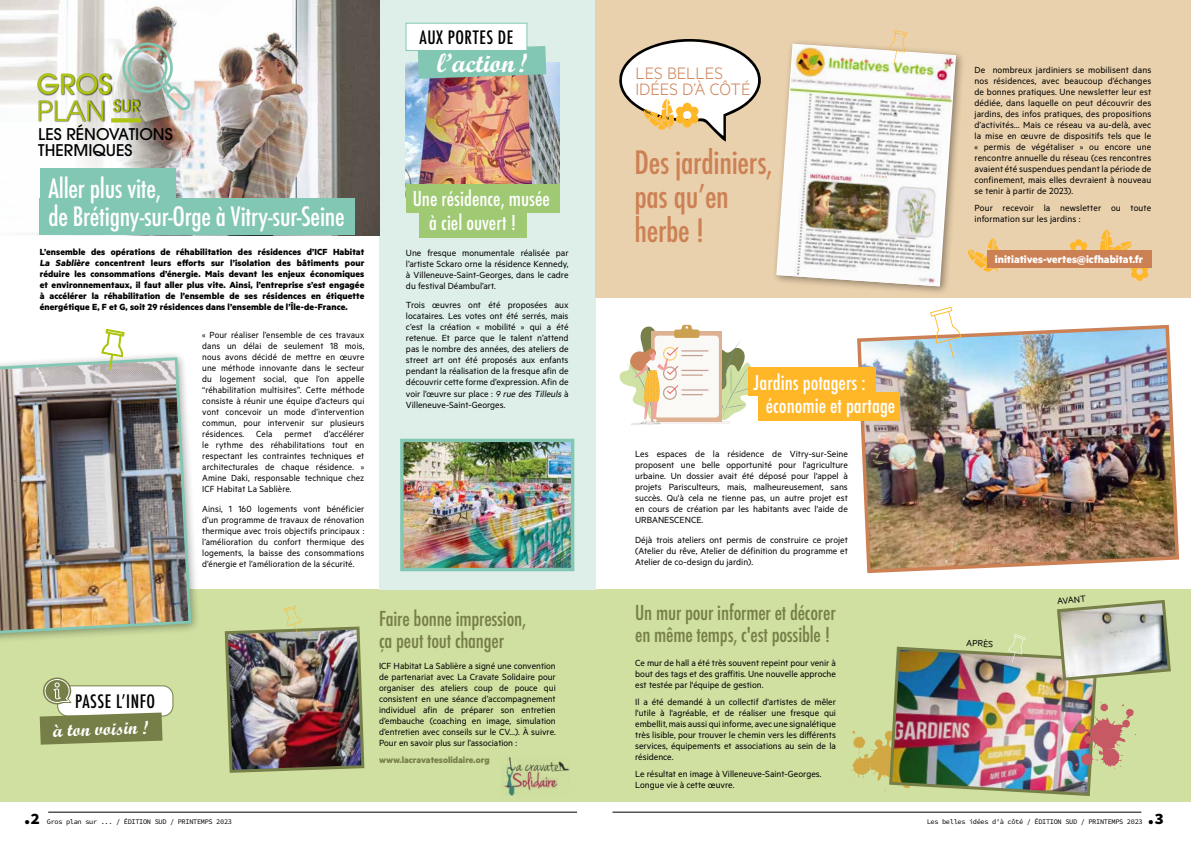
<style>
.page{position:relative;width:1191px;height:842px;background:#fff}
.page>*{position:absolute;margin:0;border:0;box-sizing:border-box;transform-origin:0 0}
.t1{font:500 condensed 31.3px/33.7px "Futura";letter-spacing:-.01em;color:#cc8155}
.t2{font:27.4px "ITC Avant Garde Pro";color:#afc410}
.t3{font:500 27.4px "ITC Avant Garde Pro";color:#afc410}
.t4{font:700 27px "Script MT Std";color:#fff}
.t5{font:500 condensed 26px/28px "Futura";letter-spacing:-.01em;color:#fff}
.t6{font:500 condensed 20px/22px "Futura";letter-spacing:-.01em;color:#777f48}
.t7{font:500 condensed 20px/23.5px "Futura";color:#fff}
.t8{font:700 19px "Script MT Std";color:#fff}
.t9{font:300 18.6px/16.1px "Metric";color:#cc8155}
.t10{font:500 condensed 18px "Futura";letter-spacing:.03em;color:#000}
.t11{font:500 16px/16px "ITC Avant Garde Pro";color:#000}
.t12{font:16px "Source Code Variable";color:#000}
.t13{font:700 11.9px "Metric";color:#fff}
.t14{font:10px/11px "Metric";color:#000;text-align:justify}
.t15{font:700 10px/11px "Metric";letter-spacing:.01em;color:#000;text-align:justify}
.t16{font:700 10px "Metric";color:#777f48}
.t17{font:7px "Source Code Variable";letter-spacing:-.05em;color:#000}
.s1{font-style:italic}
</style>
<div class="page">
<div style="left:0;top:590px;width:1191px;height:212px;background:#cfe0a1"></div>
<img style="left:857px;top:324px;width:323px;height:250px">
<div style="left:379px;top:0;width:216px;height:590px;background:#deefe9"></div>
<hr style="left:612px;top:812px;width:529px;height:1px;background:#000">
<hr style="left:48px;top:812px;width:529px;height:1px;background:#000">
<img style="left:502px;top:757px;width:68px;height:38px">
<img style="left:406px;top:62px;width:153px;height:122px">
<img style="left:404px;top:443px;width:166px;height:124px">
<div style="left:400px;top:439px;width:174px;height:132px;border:3px solid #82c7b3"></div>
<svg style="left:930px;top:307px;width:31px;height:52px"></svg>
<div style="left:406px;top:184px;width:153px;height:29px;background:#9fc972"></div>
<div style="left:419px;top:209px;width:107px;height:29px;background:#9fc972"></div>
<img style="left:0;top:0;width:379px;height:235px">
<img style="left:0;top:6px;width:283px;height:230px">
<div style="left:40px;top:198px;width:315px;height:37px;background:#82c7b3"></div>
<svg style="left:0;top:40px;width:191px;height:196px"></svg>
<div style="left:39px;top:98px;width:102px;height:24px;background:#000;opacity:.75"></div>
<div style="left:37px;top:73px;width:76px;height:23px;background:#000;opacity:.75"></div>
<svg style="left:111px;top:118px;width:30px;height:4px"></svg>
<img style="left:850px;top:600px;width:321px;height:196px">
<svg style="left:619px;top:325px;width:132px;height:100px"></svg>
<div style="left:747px;top:367px;width:128px;height:29px;background:#ffb728"></div>
<div style="left:758px;top:393px;width:142px;height:28px;background:#ffb728"></div>
<div style="left:0;top:351px;width:201px;height:293px;background:#000;opacity:.38"></div>
<img style="left:0;top:356px;width:193px;height:279px">
<svg style="left:101px;top:328px;width:24px;height:42px"></svg>
<div style="left:595px;top:0;width:596px;height:298px;background:#ead1ad"></div>
<svg style="left:619px;top:39px;width:142px;height:103px"></svg>
<div style="left:771px;top:39px;width:194px;height:257px;background:#000;opacity:.4"></div>
<img style="left:777px;top:44px;width:177px;height:242px">
<svg style="left:888px;top:30px;width:19px;height:33px"></svg>
<svg style="left:968px;top:238px;width:33px;height:34px"></svg>
<svg style="left:1099px;top:229px;width:49px;height:52px"></svg>
<svg style="left:1069px;top:239px;width:18px;height:12px"></svg>
<div style="left:986px;top:251px;width:165px;height:17px;background:#cc8155"></div>
<svg style="left:418px;top:46px;width:128px;height:33px;background:#86c1ae"></svg>
<div style="left:406px;top:23px;width:121px;height:28px;background:#fff"></div>
<div style="left:405px;top:23px;width:122px;height:28px;border:1px solid #82c7b3"></div>
<div style="left:58px;top:686px;width:115px;height:30px;background:#fff;border-radius:10px"></div>
<div style="left:57px;top:685px;width:116px;height:31px;border:1px solid #777f48;border-radius:10px"></div>
<svg style="left:40px;top:712px;width:122px;height:33px;background:#868e59"></svg>
<svg style="left:43px;top:677px;width:29px;height:27px"></svg>
<img style="left:224px;top:605px;width:141px;height:168px">
<h2 class="t3" style="left:37px;top:66px;width:77px">GROS</h2>
<h3 class="t11" style="left:38px;top:126px;width:136px">LES RÉNOVATIONS<br>THERMIQUES</h3>
<h2 class="t2" style="left:37px;top:94px;width:105px">PLAN <sup>SUR</sup></h2>
<h3 class="t5" style="left:48px;top:174px;width:298px">Aller plus vite,<br>de Brétigny-sur-Orge à Vitry-sur-Seine</h3>
<p class="t15" style="left:40px;top:246px;width:326px">L’ensemble des opérations de réhabilitation des résidences d’ICF Habitat La Sablière concentrent leurs efforts sur l’isolation des bâtiments pour réduire les consommations d’énergie. Mais devant les enjeux économiques et environnementaux, il faut aller plus vite. Ainsi, l’entreprise s’est engagée à accélérer la réhabilitation de l’ensemble de ses résidences en étiquette énergétique E, F et G, soit 29 résidences dans l’ensemble de l’Île-de-France.</p>
<p class="t14" style="left:202px;top:329px;width:164px">« Pour réaliser l’ensemble de ces travaux dans un délai de seulement 18 mois, nous avons décidé de mettre en œuvre une méthode innovante dans le secteur du logement social, que l’on appelle “réhabilitation multisites”. Cette méthode consiste à réunir une équipe d’acteurs qui vont concevoir un mode d’intervention commun, pour intervenir sur plusieurs résidences. Cela permet d’accélérer le rythme des réhabilitations tout en respectant les contraintes techniques et architecturales de chaque résidence. » Amine Daki, responsable technique chez ICF Habitat La Sablière.</p>
<p class="t14" style="left:202px;top:503px;width:164px">Ainsi, 1 160 logements vont bénéficier d’un programme de travaux de rénovation thermique avec trois objectifs principaux : l’amélioration du confort thermique des logements, la baisse des consommations d’énergie et l’amélioration de la sécurité.</p>
<h3 class="t10" style="left:419px;top:25px;width:95px">AUX PORTES DE</h3>
<h3 class="t4" style="left:437px;top:46px;width:92px">l’action !</h3>
<h3 class="t7" style="left:429px;top:187px;width:122px;text-indent:-17px">Une résidence, musée à ciel ouvert !</h3>
<p class="t14" style="left:406px;top:247px;width:164px">Une fresque monumentale réalisée par l’artiste Sckaro orne la résidence Kennedy, à Villeneuve-Saint-Georges, dans le cadre du festival Déambul’art.</p>
<p class="t14" style="left:406px;top:299px;width:164px">Trois œuvres ont été proposées aux locataires. Les votes ont été serrés, mais c’est la création « mobilité » qui a été retenue. Et parce que le talent n’attend pas le nombre des années, des ateliers de street art ont été proposés aux enfants pendant la réalisation de la fresque afin de découvrir cette forme d’expression. Afin de voir l’œuvre sur place : <span class="s1">9 rue des Tilleuls</span> à Villeneuve-Saint-Georges.</p>
<h3 class="t10" style="left:75px;top:689px;width:82px">PASSE L’INFO</h3>
<h3 class="t8" style="left:52px;top:719px;width:97px;rotate:-2deg">à ton voisin !</h3>
<h3 class="t6" style="left:379px;top:607px;width:149px">Faire bonne impression, ça peut tout changer</h3>
<p class="t14" style="left:379px;top:660px;width:178px">ICF Habitat La Sablière a signé une convention de partenariat avec La Cravate Solidaire pour organiser des ateliers coup de pouce qui consistent en une séance d’accompagnement individuel afin de préparer son entretien d’embauche (coaching en image, simulation d’entretien avec conseils sur le CV…). À suivre.<br>Pour en savoir plus sur l’association :</p>
<p class="t16" style="left:379px;top:754px;width:112px">www.lacravatesolidaire.org</p>
<h3 class="t9" style="left:635px;top:64px;width:117px">LES BELLES<br>IDÉES D’À CÔTÉ</h3>
<p class="t14" style="left:974px;top:64px;width:178px">De nombreux jardiniers se mobilisent dans nos résidences, avec beaucoup d’échanges de bonnes pratiques. Une newsletter leur est dédiée, dans laquelle on peut découvrir des jardins, des infos pratiques, des propositions d’activités… Mais ce réseau va au-delà, avec la mise en œuvre de dispositifs tels que le « permis de végétaliser » ou encore une rencontre annuelle du réseau (ces rencontres avaient été suspendues pendant la période de confinement, mais elles devraient à nouveau se tenir à partir de 2023).</p>
<p class="t14" style="left:974px;top:202px;width:178px">Pour recevoir la newsletter ou toute information sur les jardins :</p>
<p class="t13" style="left:995px;top:252px;width:150px">initiatives-vertes@icfhabitat.fr</p>
<h1 class="t1" style="left:634px;top:146px;width:140px">Des jardiniers, pas qu’en herbe !</h1>
<h3 class="t7" style="left:766px;top:370px;width:131px;text-indent:-12px">Jardins potagers : économie et partage</h3>
<p class="t14" style="left:635px;top:448px;width:214px">Les espaces de la résidence de Vitry-sur-Seine proposent une belle opportunité pour l'agriculture urbaine. Un dossier avait été déposé pour l'appel à projets Parisculteurs, mais, malheureusement, sans succès. Qu'à cela ne tienne pas, un autre projet est en cours de création par les habitants avec l'aide de URBANESCENCE.</p>
<p class="t14" style="left:635px;top:534px;width:214px">Déjà trois ateliers ont permis de construire ce projet (Atelier du rêve, Atelier de définition du programme et Atelier de co-design du jardin).</p>
<h3 class="t6" style="left:635px;top:602px;width:202px">Un mur pour informer et décorer en même temps, c'est possible !</h3>
<p class="t14" style="left:635px;top:657px;width:202px">Ce mur de hall a été très souvent repeint pour venir à bout des tags et des graffitis. Une nouvelle approche est testée par l'équipe de gestion.</p>
<p class="t14" style="left:635px;top:696px;width:202px">Il a été demandé à un collectif d'artistes de mêler l'utile à l'agréable, et de réaliser une fresque qui embellit, mais aussi qui informe, avec une signalétique très lisible, pour trouver le chemin vers les différents services, équipements et associations au sein de la résidence.</p>
<p class="t14" style="left:635px;top:768px;width:188px">Le résultat en image à Villeneuve-Saint-Georges.<br>Longue vie à cette œuvre.</p>
<p class="t14" style="left:966px;top:637px;width:28px;rotate:3deg">APRÈS</p>
<p class="t14" style="left:1056px;top:595px;width:30px;rotate:-5deg">AVANT</p>
<h3 class="t12" style="left:23px;top:807px;width:19px">.2</h3>
<p class="t17" style="left:47px;top:817px;width:187px">Gros plan sur ... / ÉDITION SUD / PRINTEMPS 2023</p>
<p class="t17" style="left:926px;top:817px;width:217px">Les belles idées d'à côté / ÉDITION SUD / PRINTEMPS 2023</p>
<h3 class="t12" style="left:1146px;top:807px;width:19px">.3</h3>
</div>
